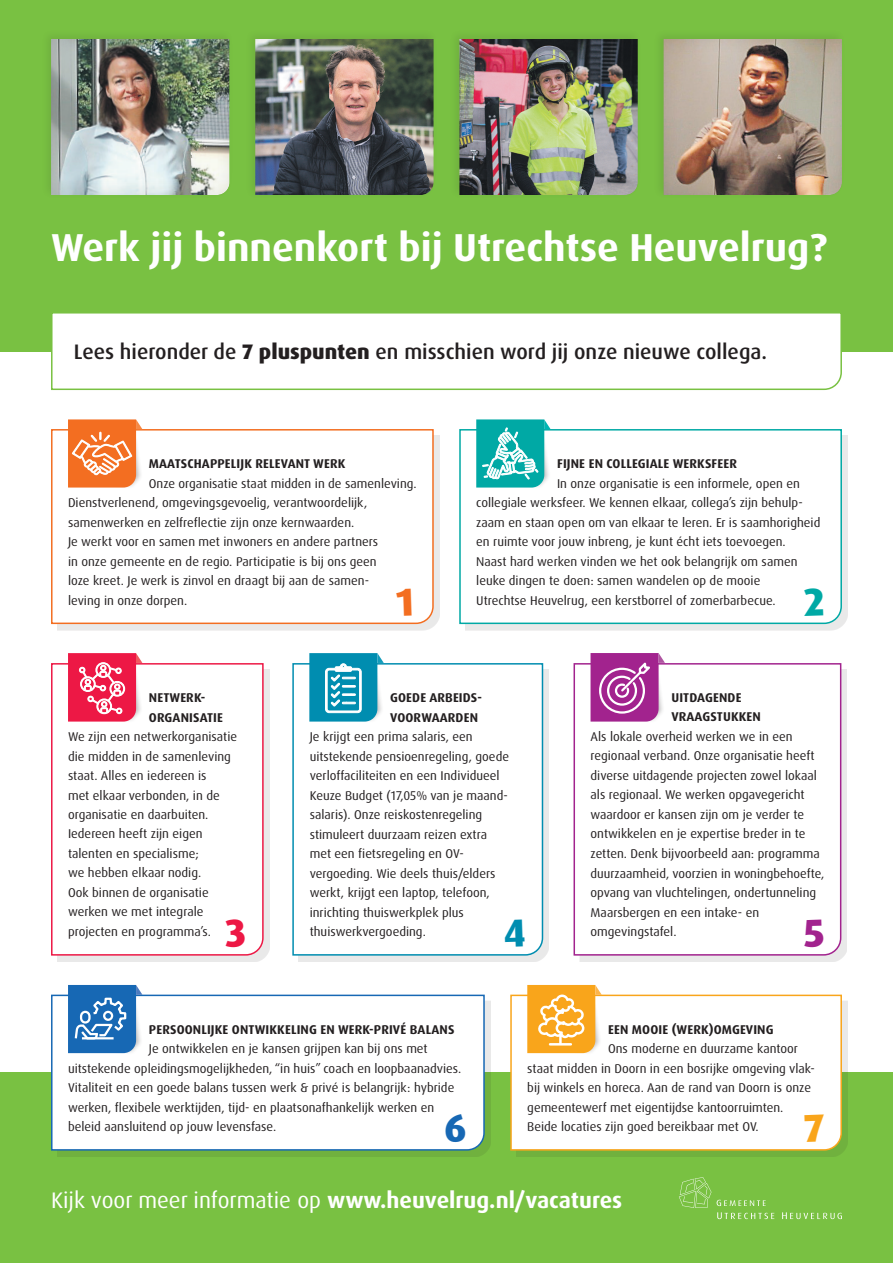
<style>
.page{position:relative;width:893px;height:1263px;background:#fff}
.page>*{position:absolute;margin:0;border:0;box-sizing:border-box;transform-origin:0 0}
.t1{font:700 39px "Dax Pro";color:#fff}
.t2{font:700 22.5px "Dax Pro";color:#fff}
.t3{font:500 21px "Dax Pro";color:#231f20}
.t4{font:12.75px/19.5px "Dax Pro";color:#231f20}
.t5{font:700 12.75px/19.5px "Dax Pro";letter-spacing:.01em;color:#231f20}
.s1{font-weight:800}
.s2{font-weight:400}
</style>
<div class="page">
<div style="left:0;top:1073px;width:893px;height:190px;background:#79c142"></div>
<div style="left:0;top:0;width:893px;height:351px;background:#79c142"></div>
<div style="left:57px;top:1000px;width:434px;height:157px;background:#231f20;opacity:.1"></div>
<div style="left:50px;top:994px;width:435px;height:157px;background:#fff"></div>
<div style="left:79px;top:1001px;width:64px;height:53px;background:#231f20;opacity:.3"></div>
<div style="left:516px;top:1000px;width:332px;height:157px;background:#231f20;opacity:.1"></div>
<div style="left:509px;top:994px;width:334px;height:157px;background:#fff"></div>
<div style="left:298px;top:669px;width:251px;height:293px;background:#e9e9e9"></div>
<div style="left:292px;top:663px;width:252px;height:293px;background:#fff"></div>
<div style="left:579px;top:669px;width:268px;height:293px;background:#e9e9e9"></div>
<div style="left:573px;top:663px;width:269px;height:293px;background:#fff"></div>
<div style="left:57px;top:669px;width:213px;height:293px;background:#e9e9e9"></div>
<div style="left:51px;top:662px;width:213px;height:294px;background:#fff"></div>
<div style="left:79px;top:669px;width:64px;height:54px;background:#fff"></div>
<div style="left:465px;top:435px;width:383px;height:195px;background:#e9e9e9"></div>
<div style="left:459px;top:429px;width:383px;height:196px;background:#fff"></div>
<div style="left:57px;top:435px;width:383px;height:195px;background:#e9e9e9"></div>
<div style="left:51px;top:428px;width:383px;height:197px;background:#fff"></div>
<div style="left:79px;top:435px;width:64px;height:54px;background:#fff"></div>
<svg style="left:679px;top:1177px;width:32px;height:31px"></svg>
<svg style="left:717px;top:1200px;width:49px;height:6px"></svg>
<svg style="left:717px;top:1212px;width:57px;height:7px"></svg>
<svg style="left:782px;top:1212px;width:60px;height:7px"></svg>
<svg style="left:476px;top:419px;width:75px;height:69px;background:#45c0bd"></svg>
<svg style="left:68px;top:653px;width:74px;height:69px"></svg>
<svg style="left:68px;top:419px;width:74px;height:69px;background:#f48d51"></svg>
<svg style="left:590px;top:653px;width:75px;height:69px;background:#b654a7"></svg>
<svg style="left:309px;top:653px;width:75px;height:69px;background:#3ca7c2"></svg>
<svg style="left:527px;top:985px;width:75px;height:68px"></svg>
<svg style="left:68px;top:985px;width:74px;height:68px;background:#4485c2"></svg>
<svg style="left:50px;top:313px;width:793px;height:77px"></svg>
<div style="left:254px;top:39px;width:180px;height:157px;background:#231f20;opacity:.12"></div>
<div style="left:458px;top:38px;width:180px;height:158px;background:#231f20;opacity:.12"></div>
<div style="left:662px;top:38px;width:182px;height:157px;background:#231f20;opacity:.12"></div>
<div style="left:51px;top:38px;width:181px;height:157px;background:#231f20;opacity:.12"></div>
<svg style="left:445px;top:1114px;width:21px;height:29px"></svg>
<svg style="left:804px;top:1115px;width:21px;height:27px"></svg>
<svg style="left:225px;top:919px;width:20px;height:29px"></svg>
<svg style="left:505px;top:920px;width:20px;height:27px"></svg>
<svg style="left:804px;top:920px;width:20px;height:28px"></svg>
<svg style="left:396px;top:588px;width:16px;height:28px"></svg>
<svg style="left:803px;top:588px;width:20px;height:28px"></svg>
<h1 class="t1" style="left:51px;top:222px;width:778px">Werk jij binnenkort bij Utrechtse Heuvelrug?</h1>
<h3 class="t3" style="left:74px;top:338px;width:695px">Lees hieronder de <span class="s1">7 pluspunten</span> en misschien word jij onze nieuwe collega.</h3>
<p class="t5" style="left:149px;top:454px;width:198px">MAATSCHAPPELIJK RELEVANT WERK</p>
<p class="t4" style="left:68px;top:473px;width:350px;text-indent:81px">Onze organisatie staat midden in de samenleving.<br>Dienstverlenend, omgevingsgevoelig, verantwoordelijk, samenwerken en zelfreflectie zijn onze kernwaarden.<br>Je werkt voor en samen met inwoners en andere partners<br>in onze gemeente en de regio. Participatie is bij ons geen<br>loze kreet. Je werk is zinvol en draagt bij aan de samen-<br>leving in onze dorpen.</p>
<p class="t5" style="left:557px;top:454px;width:181px">FIJNE EN COLLEGIALE WERKSFEER</p>
<p class="t4" style="left:476px;top:473px;width:346px;text-indent:81px">In onze organisatie is een informele, open en collegiale werksfeer. We kennen elkaar, collega’s zijn behulp&shy;zaam en staan open om van elkaar te leren. Er is saamhorigheid en ruimte voor jouw inbreng, je kunt écht iets toevoegen.<br>Naast hard werken vinden we het ook belangrijk om samen leuke dingen te doen: samen wandelen op de mooie<br>Utrechtse Heuvelrug, een kerstborrel of zomerbarbecue.</p>
<p class="t5" style="left:149px;top:688px;width:76px">NETWERK-<br>ORGANISATIE</p>
<p class="t4" style="left:68px;top:727px;width:171px">We zijn een netwerkorganisatie die midden in de samenleving staat. Alles en iedereen is<br>met elkaar verbonden, in de organisatie en daarbuiten.<br>Iedereen heeft zijn eigen talenten en specialisme;<br>we hebben elkaar nodig.<br>Ook binnen de organisatie werken we met integrale projecten en programma’s.</p>
<p class="t5" style="left:390px;top:688px;width:93px">GOEDE ARBEIDS-<br>VOORWAARDEN</p>
<p class="t4" style="left:310px;top:727px;width:201px">Je krijgt een prima salaris, een uitstekende pensioenregeling, goede verloffaciliteiten en een Individueel Keuze Budget (17,05% van je maand&shy;salaris). Onze reiskostenregeling stimuleert duurzaam reizen extra met een fietsregeling en OV&shy;vergoeding. Wie deels thuis/elders werkt, krijgt een laptop, telefoon, inrichting thuiswerkplek plus thuiswerkvergoeding.</p>
<p class="t5" style="left:671px;top:688px;width:91px">UITDAGENDE<br>VRAAGSTUKKEN</p>
<p class="t4" style="left:590px;top:727px;width:235px">Als lokale overheid werken we in een regionaal verband. Onze organisatie heeft diverse uitdagende projecten zowel lokaal als regionaal. We werken opgavegericht waardoor er kansen zijn om je verder te ontwikkelen en je expertise breder in te zetten. Denk bijvoorbeeld aan: programma duurzaamheid, voorzien in woningbehoefte, opvang van vluchtelingen, ondertunneling Maarsbergen en een intake- en omgevingstafel.</p>
<p class="t5" style="left:149px;top:1019px;width:307px">PERSOONLIJKE ONTWIKKELING EN WERK-PRIVÉ BALANS</p>
<p class="t4" style="left:68px;top:1039px;width:395px;text-indent:81px">Je ontwikkelen en je kansen grijpen kan bij ons met uitstekende opleidingsmogelijkheden, “in huis” coach en loopbaanadvies.<br>Vitaliteit en een goede balans tussen werk &amp; privé is belangrijk: hybride werken, flexibele werktijden, tijd- en plaatsonafhankelijk werken en beleid aansluitend op jouw levensfase.</p>
<p class="t5" style="left:608px;top:1019px;width:167px">EEN MOOIE (WERK)OMGEVING</p>
<p class="t4" style="left:527px;top:1039px;width:289px;text-indent:81px">Ons moderne en duurzame kantoor staat midden in Doorn in een bosrijke omgeving vlak&shy;bij winkels en horeca. Aan de rand van Doorn is onze gemeentewerf met eigentijdse kantoorruimten.<br>Beide locaties zijn goed bereikbaar met OV.</p>
<h2 class="t2" style="left:51px;top:1186px;width:573px"><span class="s2">Kijk voor meer informatie op</span> www.heuvelrug.nl/vacatures</h2>
</div>
